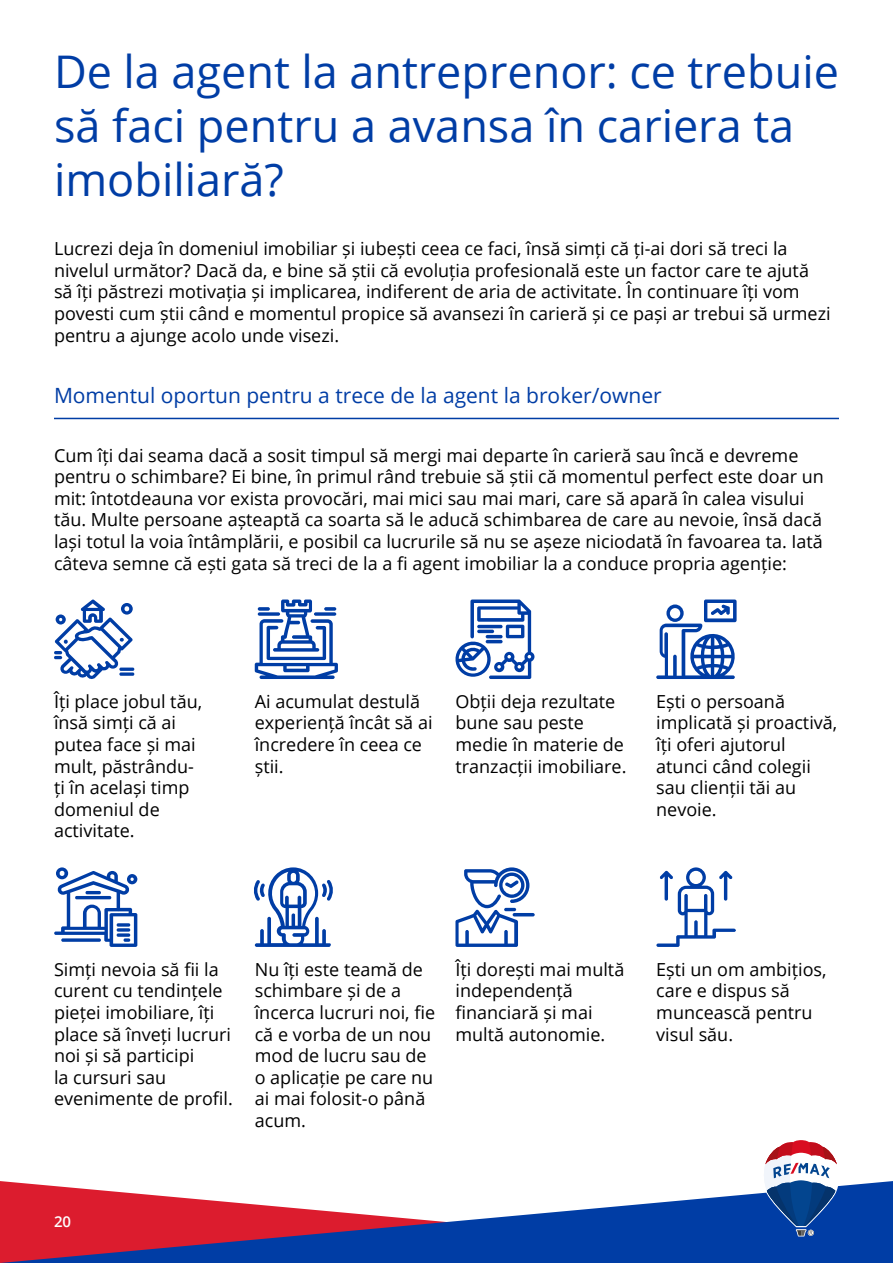
<style>
.page{position:relative;width:893px;height:1263px;background:#fff}
.page>*{position:absolute;margin:0;border:0;box-sizing:border-box;transform-origin:0 0}
.t1{font:45px/54px "Open Sans";color:#003da5}
.t2{font:21px "Open Sans";color:#003da5}
.t3{font:18px/21.6px "Open Sans";color:#000}
.t4{font:600 15px "Open Sans";color:#fff}
</style>
<div class="page">
<svg style="left:656px;top:867px;width:80px;height:80px"></svg>
<hr style="left:513px;top:913px;width:22px;height:3px;background:#003da5;border-radius:2px">
<svg style="left:455px;top:867px;width:74px;height:80px"></svg>
<svg style="left:254px;top:867px;width:79px;height:80px"></svg>
<svg style="left:54px;top:867px;width:83px;height:80px"></svg>
<svg style="left:656px;top:599px;width:81px;height:80px"></svg>
<svg style="left:455px;top:599px;width:79px;height:80px"></svg>
<svg style="left:255px;top:599px;width:83px;height:80px"></svg>
<svg style="left:54px;top:599px;width:81px;height:80px"></svg>
<hr style="left:54px;top:418px;width:785px;height:1px;background:#003da5">
<svg style="left:0;top:1181px;width:893px;height:82px"></svg>
<svg style="left:762px;top:1140px;width:78px;height:96px"></svg>
<h1 class="t1" style="left:54px;top:44px;width:786px">De la agent la antreprenor: ce trebuie să faci pentru a avansa în cariera ta imobiliară?</h1>
<p class="t3" style="left:54px;top:237px;width:778px">Lucrezi deja în domeniul imobiliar și iubești ceea ce faci, însă simți că ți-ai dori să treci la nivelul următor? Dacă da, e bine să știi că evoluția profesională este un factor care te ajută să îți păstrezi motivația și implicarea, indiferent de aria de activitate. În continuare îți vom povesti cum știi când e momentul propice să avansezi în carieră și ce pași ar trebui să urmezi pentru a ajunge acolo unde visezi.</p>
<p class="t2" style="left:54px;top:381px;width:609px">Momentul oportun pentru a trece de la agent la broker/owner</p>
<p class="t3" style="left:54px;top:444px;width:771px">Cum îți dai seama dacă a sosit timpul să mergi mai departe în carieră sau încă e devreme pentru o schimbare? Ei bine, în primul rând trebuie să știi că momentul perfect este doar un mit: întotdeauna vor exista provocări, mai mici sau mai mari, care să apară în calea visului tău. Multe persoane așteaptă ca soarta să le aducă schimbarea de care au nevoie, însă dacă lași totul la voia întâmplării, e posibil ca lucrurile să nu se așeze niciodată în favoarea ta. Iată câteva semne că ești gata să treci de la a fi agent imobiliar la a conduce propria agenție:</p>
<p class="t3" style="left:54px;top:690px;width:150px">Îți place jobul tău, însă simți că ai putea face și mai mult, păstrându&shy;ți în același timp domeniul de activitate.</p>
<p class="t3" style="left:255px;top:690px;width:179px">Ai acumulat destulă experiență încât să ai încredere în ceea ce știi.</p>
<p class="t3" style="left:455px;top:690px;width:172px">Obții deja rezultate bune sau peste medie în materie de tranzacții imobiliare.</p>
<p class="t3" style="left:656px;top:690px;width:183px">Ești o persoană implicată și proactivă, îți oferi ajutorul atunci când colegii sau clienții tăi au nevoie.</p>
<p class="t3" style="left:54px;top:958px;width:180px">Simți nevoia să fii la curent cu tendințele pieței imobiliare, îți place să înveți lucruri noi și să participi<br>la cursuri sau evenimente de profil.</p>
<p class="t3" style="left:255px;top:958px;width:182px">Nu îți este teamă de schimbare și de a încerca lucruri noi, fie că e vorba de un nou mod de lucru sau de o aplicație pe care nu ai mai folosit-o până acum.</p>
<p class="t3" style="left:455px;top:958px;width:170px">Îți dorești mai multă independență financiară și mai multă autonomie.</p>
<p class="t3" style="left:656px;top:958px;width:172px">Ești un om ambițios, care e dispus să muncească pentru visul său.</p>
<p class="t4" style="left:54px;top:1211px;width:19px">20</p>
</div>
